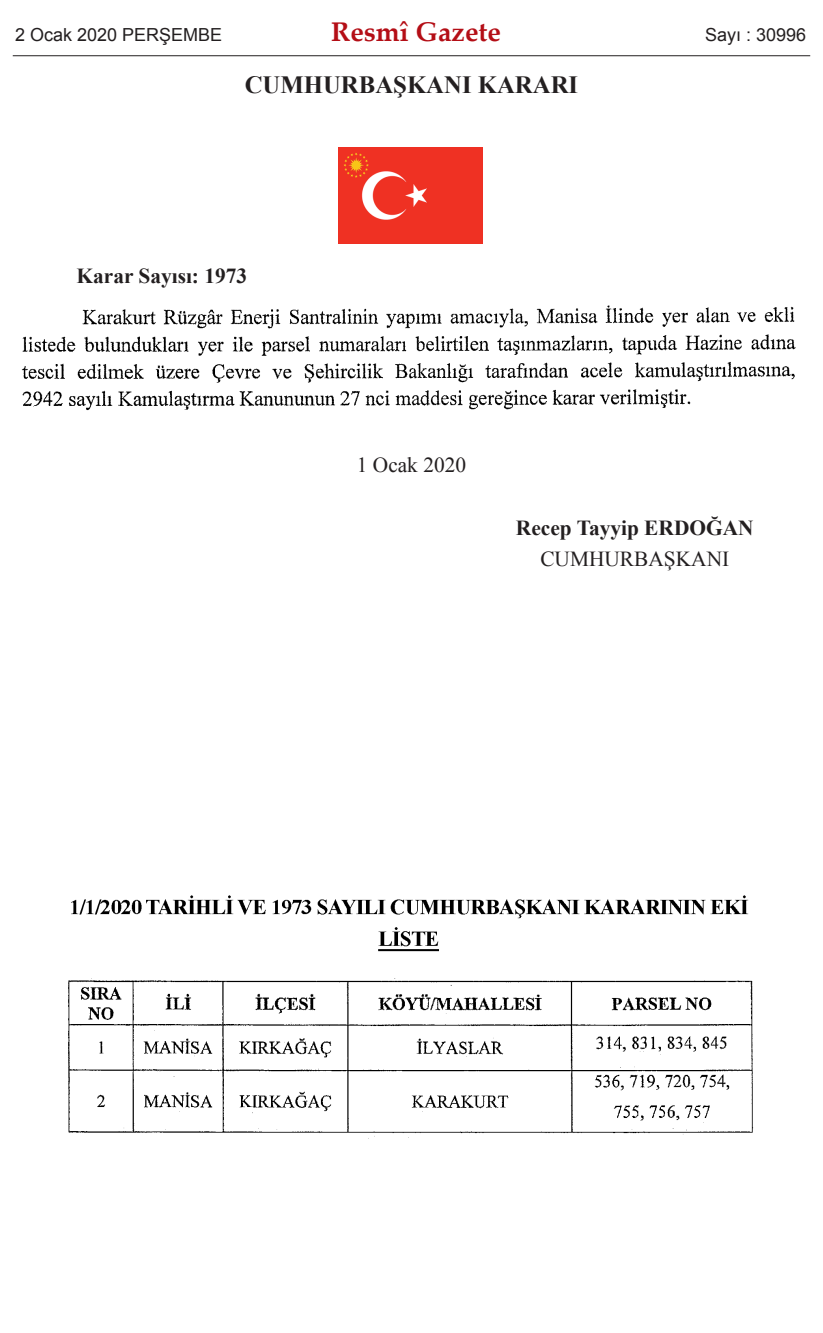
<style>
.page{position:relative;width:823px;height:1333px;background:#fff}
.page>*{position:absolute;margin:0;border:0;box-sizing:border-box;transform-origin:0 0}
.t1{font:700 27px "Palatino Linotype";color:#b40e16}
.t2{font:700 24.75px "Times New Roman";color:#231f20}
.t3{font:700 21.38px "Times New Roman";color:#231f20}
.t4{font:21.38px "Times New Roman";color:#231f20}
.t5{font:18px "Arial";color:#231f20}
</style>
<div class="page">
<img style="left:339px;top:148px;width:143px;height:95px">
<img style="left:21px;top:305px;width:775px;height:106px">
<img style="left:68px;top:895px;width:686px;height:244px">
<hr style="left:13px;top:55px;width:797px;height:1px;background:#231f20">
<p class="t5" style="left:15px;top:25px;width:209px">2 Ocak 2020 PERŞEMBE</p>
<p class="t1" style="left:331px;top:21px;width:171px">Resmî Gazete</p>
<p class="t5" style="left:705px;top:25px;width:103px">Sayı : 30996</p>
<p class="t2" style="left:245px;top:71px;width:335px">CUMHURBAŞKANI KARARI</p>
<p class="t3" style="left:77px;top:264px;width:172px">Karar Sayısı: 1973</p>
<p class="t4" style="left:357px;top:453px;width:111px">1 Ocak 2020</p>
<p class="t3" style="left:516px;top:516px;width:239px">Recep Tayyip ERDOĞAN</p>
<p class="t4" style="left:540px;top:547px;width:190px">CUMHURBAŞKANI</p>
</div>
